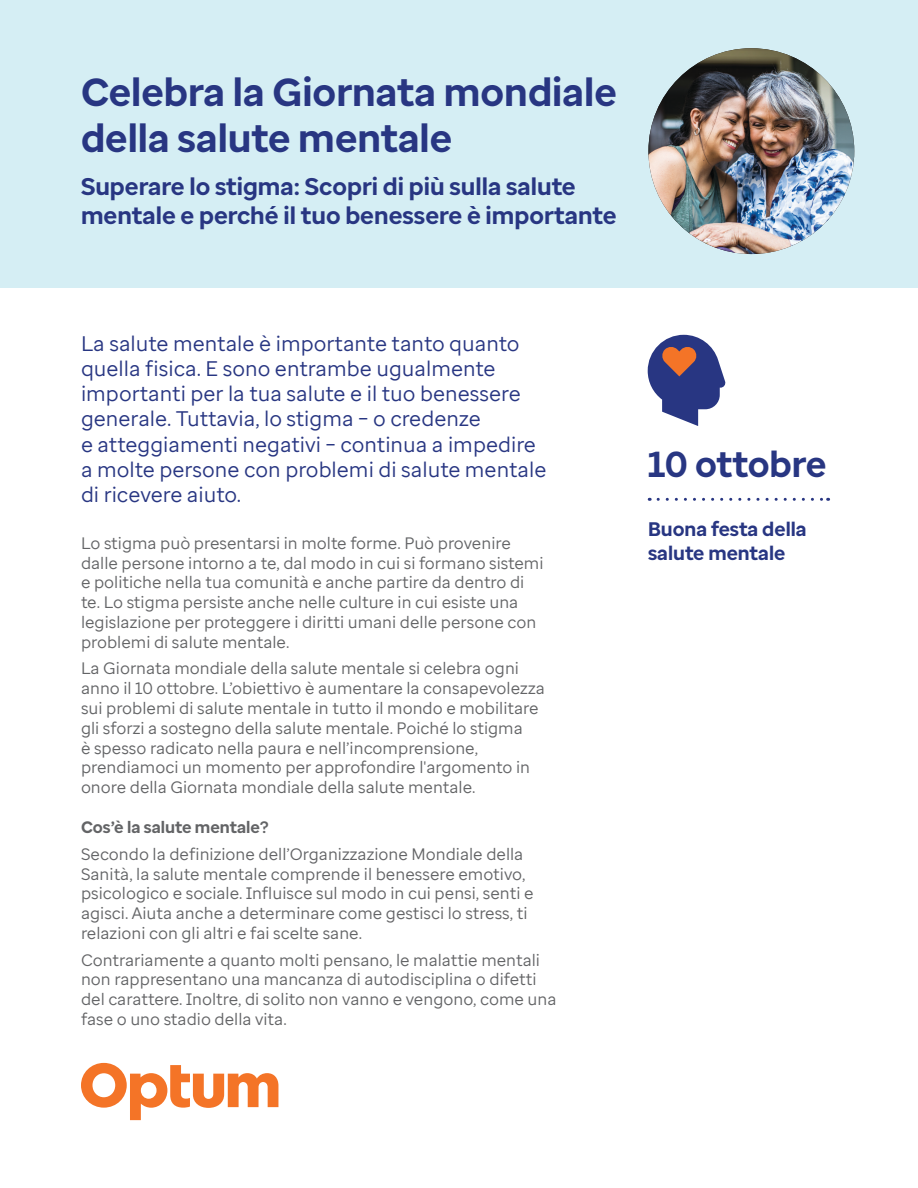
<style>
.page{position:relative;width:918px;height:1188px;background:#fff}
.page>*{position:absolute;margin:0;border:0;box-sizing:border-box;transform-origin:0 0}
.t1{font:700 39px/46.8px "Optum Sans";color:#283682}
.t2{font:700 36px "Optum Sans";letter-spacing:-.01em;color:#283682}
.t3{font:700 24px/28.8px "Optum Sans";color:#283682}
.H3_Blue_Reg{font:21px/25.2px "Optum Sans";color:#283682}
.t4{font:700 19.5px/23.4px "Optum Sans";color:#283682}
.Body{font:16.5px/19.8px "Optum Sans";color:#636466}
.H4_Gray{font:700 16.5px "Optum Sans";color:#636466}
</style>
<div class="page">
<svg style="left:81px;top:1063px;width:197px;height:57px"></svg>
<svg style="left:648px;top:335px;width:77px;height:91px"></svg>
<div style="left:0;top:0;width:918px;height:287px;background:#d5eef4"></div>
<svg style="left:658px;top:498px;width:171px;height:3px"></svg>
<img style="left:648px;top:48px;width:206px;height:206px;border-radius:103px">
<h1 class="t1" style="left:81px;top:69px;width:537px">Celebra la Giornata mondiale della salute mentale</h1>
<h2 class="t3" style="left:81px;top:172px;width:537px">Superare lo stigma: Scopri di più sulla salute mentale e perché il tuo benessere è importante</h2>
<p class="H3_Blue_Reg" style="left:81px;top:331px;width:467px">La salute mentale è importante tanto quanto quella fisica. E sono entrambe ugualmente importanti per la tua salute e il tuo benessere generale. Tuttavia, lo stigma – o credenze<br>e atteggiamenti negativi – continua a impedire a molte persone con problemi di salute mentale di ricevere aiuto.</p>
<p class="Body" style="left:81px;top:533px;width:464px">Lo stigma può presentarsi in molte forme. Può provenire dalle persone intorno a te, dal modo in cui si formano sistemi e politiche nella tua comunità e anche partire da dentro di te. Lo stigma persiste anche nelle culture in cui esiste una legislazione per proteggere i diritti umani delle persone con problemi di salute mentale.</p>
<p class="Body" style="left:81px;top:659px;width:465px">La Giornata mondiale della salute mentale si celebra ogni anno il 10 ottobre. L’obiettivo è aumentare la consapevolezza sui problemi di salute mentale in tutto il mondo e mobilitare gli sforzi a sostegno della salute mentale. Poiché lo stigma<br>è spesso radicato nella paura e nell’incomprensione, prendiamoci un momento per approfondire l'argomento in onore della Giornata mondiale della salute mentale.</p>
<p class="H4_Gray" style="left:81px;top:817px;width:189px">Cos’è la salute mentale?</p>
<p class="Body" style="left:81px;top:844px;width:454px">Secondo la definizione dell’Organizzazione Mondiale della Sanità, la salute mentale comprende il benessere emotivo, psicologico e sociale. Influisce sul modo in cui pensi, senti e agisci. Aiuta anche a determinare come gestisci lo stress, ti relazioni con gli altri e fai scelte sane.</p>
<p class="Body" style="left:81px;top:950px;width:477px">Contrariamente a quanto molti pensano, le malattie mentali non rappresentano una mancanza di autodisciplina o difetti del carattere. Inoltre, di solito non vanno e vengono, come una fase o uno stadio della vita.</p>
<h1 class="t2" style="left:648px;top:441px;width:180px">10 ottobre</h1>
<h2 class="t4" style="left:648px;top:518px;width:160px">Buona festa della salute mentale</h2>
</div>
